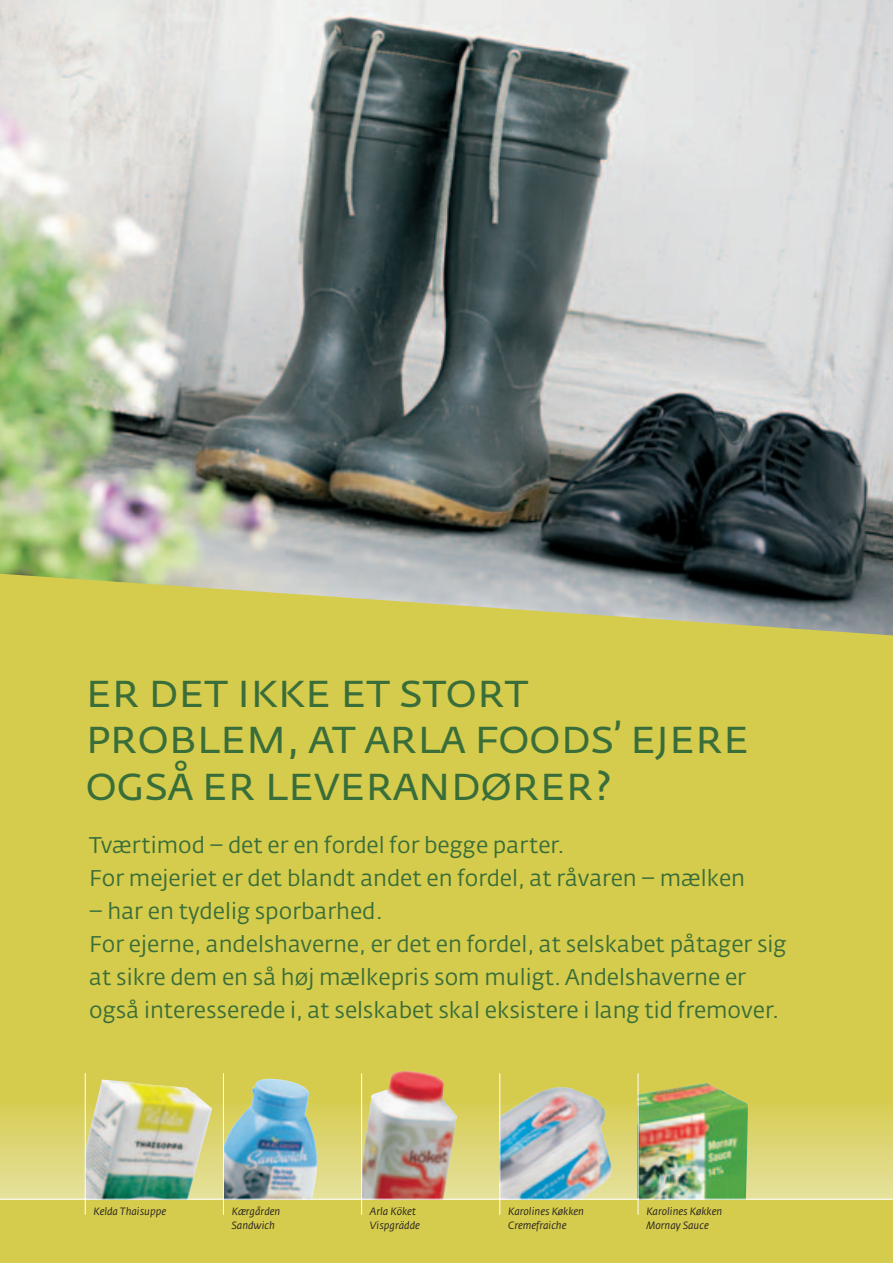
<style>
.page{position:relative;width:893px;height:1263px;background:#fff}
.page>*{position:absolute;margin:0;border:0;box-sizing:border-box;transform-origin:0 0}
.t1{font:48px/46.5px "Fedra Sans Alt Std";letter-spacing:-.025em;color:#396d39}
.t2{font:22.5px/33px "Fedra Sans Alt Std";color:#396d39}
.t3{font:italic 10.5px/13.5px "Fedra Sans Alt Std";color:#231f20}
</style>
<div class="page">
<img style="left:0;top:0;width:893px;height:572px">
<div style="left:0;top:572px;width:893px;height:690px;background:#d5cb4d"></div>
<div style="left:0;top:1103px;width:893px;height:96px;background:linear-gradient(to bottom,#d7cd55,#e5e19c)"></div>
<img style="left:86px;top:1079px;width:126px;height:120px">
<img style="left:224px;top:1076px;width:94px;height:123px">
<img style="left:361px;top:1071px;width:96px;height:128px">
<img style="left:501px;top:1086px;width:111px;height:113px">
<img style="left:639px;top:1083px;width:109px;height:116px">
<hr style="left:85px;top:1073px;width:1px;height:141px;background:#fff">
<hr style="left:223px;top:1073px;width:1px;height:142px;background:#fff">
<hr style="left:361px;top:1073px;width:1px;height:142px;background:#fff">
<hr style="left:0;top:1199px;width:893px;height:1px;background:#fff">
<hr style="left:500px;top:1073px;width:1px;height:142px;background:#fff">
<hr style="left:638px;top:1073px;width:1px;height:142px;background:#fff">
<h1 class="t1" style="left:85px;top:671px;width:666px">Er det ikke et stort problem, at Arla Foods’ ejere også er leverandører?</h1>
<p class="t2" style="left:89px;top:831px;width:657px">Tværtimod – det er en fordel for begge parter.<br>For mejeriet er det blandt andet en fordel, at råvaren – mælken</p>
<p class="t2" style="left:89px;top:897px;width:699px">– har en tydelig sporbarhed.<br>For ejerne, andelshaverne, er det en fordel, at selskabet påtager sig at sikre dem en så høj mælkepris som muligt. Andelshaverne er også interesserede i, at selskabet skal eksistere i lang tid fremover.</p>
<p class="t3" style="left:232px;top:1205px;width:50px">Kærgården<br>Sandwich</p>
<p class="t3" style="left:94px;top:1205px;width:74px">Kelda Thaisuppe</p>
<p class="t3" style="left:508px;top:1205px;width:77px">Karolines Køkken<br>Cremefraiche</p>
<p class="t3" style="left:646px;top:1205px;width:77px">Karolines Køkken<br>Mornay Sauce</p>
<p class="t3" style="left:370px;top:1205px;width:51px">Arla Köket<br>Vispgrädde</p>
</div>
